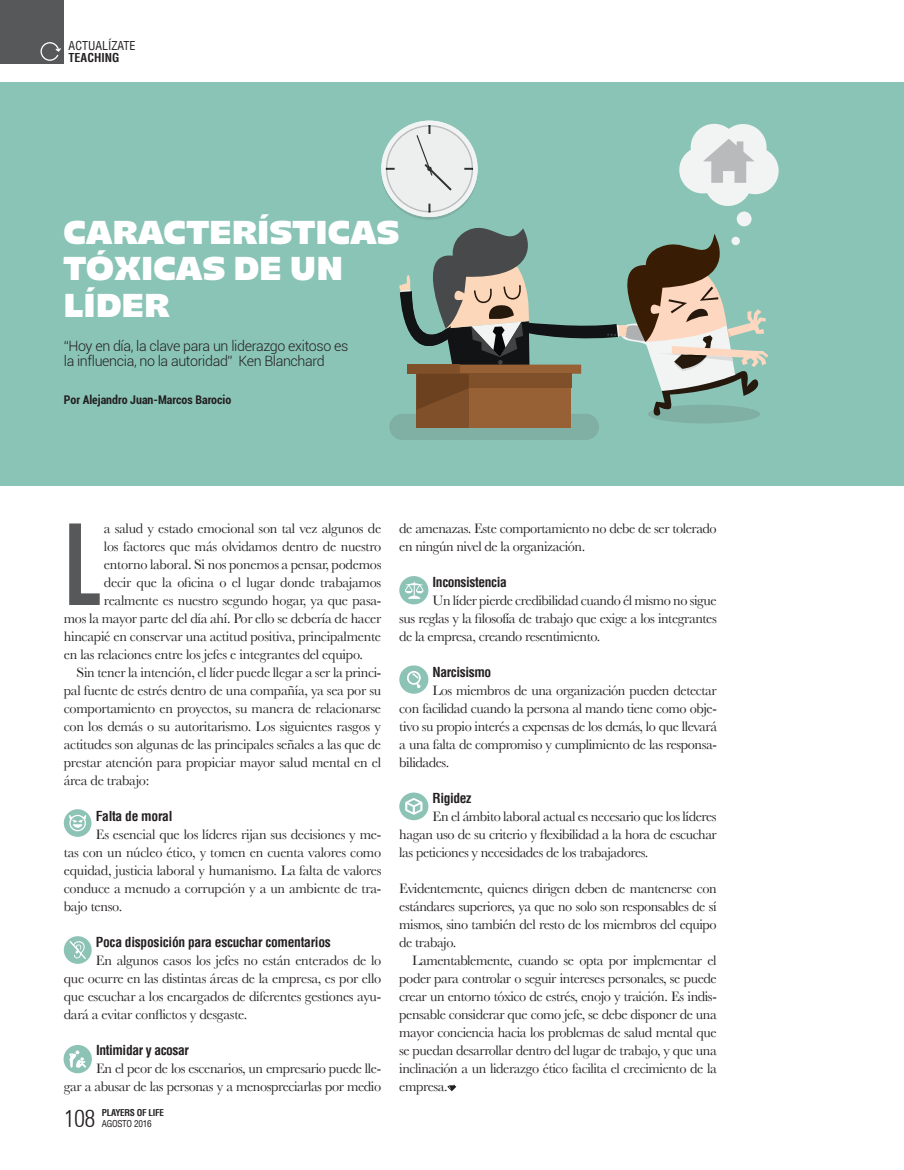
<style>
.page{position:relative;width:904px;height:1170px;background:#fff}
.page>*{position:absolute;margin:0;border:0;box-sizing:border-box;transform-origin:0 0}
.t1{font:85.05px "Gobold";color:#57585a}
.t2{font:33px/36.6px "Majoris";color:#fff}
.t3{font:300 condensed 24px "Zurich BT";color:#231f20}
.t4{font:14.25px/18px "Baskerville";letter-spacing:-.02em;color:#231f20;text-align:justify}
.t5{font:300 14.25px/15px "Roboto";letter-spacing:-.025em;color:#231f20}
.t6{font:700 condensed 13.5px "Helvetica LT";letter-spacing:-.02em;color:#231f20}
.t7{font:700 condensed 12px "Roboto";color:#231f20}
.t8{font:condensed 12px "Helvetica LT";color:#231f20}
.t9{font:700 condensed 12px "Helvetica LT";color:#231f20}
.t10{font:700 condensed 9.15px "Helvetica LT";letter-spacing:-.03em;color:#231f20}
.t11{font:condensed 9.15px "Helvetica LT";letter-spacing:-.03em;color:#231f20}
</style>
<div class="page">
<div style="left:0;top:83px;width:904px;height:403px;background:#8ac4b6"></div>
<div style="left:389px;top:414px;width:210px;height:26px;background:#80afa4;border-radius:13px"></div>
<div style="left:648px;top:405px;width:112px;height:18px;background:#80afa4;border-radius:50%"></div>
<div style="left:416px;top:374px;width:155px;height:54px;background:#976135"></div>
<div style="left:416px;top:374px;width:53px;height:54px;background:#80502a"></div>
<div style="left:0;top:0;width:64px;height:64px;background:#57585a"></div>
<svg style="left:40px;top:42px;width:21px;height:19px"></svg>
<svg style="left:447px;top:1084px;width:9px;height:7px"></svg>
<div style="left:64px;top:809px;width:27px;height:27px;background:#8cc3b5;border-radius:50%"></div>
<svg style="left:69px;top:814px;width:17px;height:17px"></svg>
<div style="left:64px;top:1044px;width:28px;height:29px;background:#8cc3b5;border-radius:50%"></div>
<svg style="left:69px;top:1050px;width:17px;height:17px"></svg>
<div style="left:399px;top:792px;width:29px;height:28px;background:#8cc3b5;border-radius:50%"></div>
<svg style="left:405px;top:798px;width:17px;height:16px"></svg>
<div style="left:399px;top:665px;width:29px;height:28px;background:#8cc3b5;border-radius:50%"></div>
<svg style="left:407px;top:671px;width:14px;height:17px"></svg>
<div style="left:399px;top:576px;width:29px;height:28px;background:#8cc3b5;border-radius:50%"></div>
<svg style="left:405px;top:581px;width:18px;height:18px"></svg>
<div style="left:64px;top:936px;width:28px;height:27px;background:#8cc3b5;border-radius:50%"></div>
<svg style="left:70px;top:941px;width:16px;height:17px"></svg>
<svg style="left:381px;top:121px;width:398px;height:295px"></svg>
<p class="t8" style="left:69px;top:38px;width:68px">ACTUALÍZATE</p>
<p class="t9" style="left:69px;top:50px;width:52px">TEACHING</p>
<h2 class="t2" style="left:63px;top:213px;width:338px">CARACTERÍSTICAS<br>TÓXICAS DE UN<br>LÍDER</h2>
<p class="t5" style="left:64px;top:338px;width:286px">“Hoy en día, la clave para un liderazgo exitoso es la influencia, no la autoridad” Ken Blanchard</p>
<p class="t7" style="left:64px;top:392px;width:169px">Por Alejandro Juan-Marcos Barocio</p>
<h1 class="t1" style="left:64px;top:509px;width:39px">L</h1>
<p class="t4" style="left:104px;top:519px;width:279px">a salud y estado emocional son tal vez algunos de</p>
<p class="t4" style="left:104px;top:537px;width:279px">los factores que más olvidamos dentro de nuestro</p>
<p class="t4" style="left:104px;top:555px;width:279px">entorno laboral. Si nos ponemos a pensar, podemos</p>
<p class="t4" style="left:104px;top:573px;width:279px">decir que la oficina o el lugar donde trabajamos</p>
<p class="t4" style="left:104px;top:591px;width:279px">realmente es nuestro segundo hogar, ya que pasa-</p>
<p class="t4" style="left:64px;top:609px;width:319px">mos la mayor parte del día ahí. Por ello se debería de hacer</p>
<p class="t4" style="left:64px;top:627px;width:319px">hincapié en conservar una actitud positiva, principalmente</p>
<p class="t4" style="left:64px;top:645px;width:301px">en las relaciones entre los jefes e integrantes del equipo.</p>
<p class="t4" style="left:77px;top:663px;width:306px">Sin tener la intención, el líder puede llegar a ser la princi-</p>
<p class="t4" style="left:64px;top:681px;width:319px">pal fuente de estrés dentro de una compañía, ya sea por su</p>
<p class="t4" style="left:64px;top:699px;width:319px">comportamiento en proyectos, su manera de relacionarse</p>
<p class="t4" style="left:64px;top:717px;width:319px">con los demás o su autoritarismo. Los siguientes rasgos y</p>
<p class="t4" style="left:64px;top:735px;width:319px">actitudes son algunas de las principales señales a las que de</p>
<p class="t4" style="left:64px;top:753px;width:319px">prestar atención para propiciar mayor salud mental en el</p>
<p class="t4" style="left:64px;top:771px;width:87px">área de trabajo:</p>
<p class="t6" style="left:96px;top:807px;width:78px">Falta de moral</p>
<p class="t4" style="left:64px;top:825px;width:319px;text-indent:32px">Es esencial que los líderes rijan sus decisiones y me&shy;tas con un núcleo ético, y tomen en cuenta valores como equidad, justicia laboral y humanismo. La falta de valores conduce a menudo a corrupción y a un ambiente de tra&shy;bajo tenso.</p>
<p class="t6" style="left:96px;top:933px;width:236px">Poca disposición para escuchar comentarios</p>
<p class="t4" style="left:64px;top:951px;width:319px;text-indent:32px">En algunos casos los jefes no están enterados de lo que ocurre en las distintas áreas de la empresa, es por ello que escuchar a los encargados de diferentes gestiones ayu&shy;dará a evitar conflictos y desgaste.</p>
<p class="t6" style="left:96px;top:1041px;width:94px">Intimidar y acosar</p>
<p class="t4" style="left:64px;top:1059px;width:319px;text-align:right">En el peor de los escenarios, un empresario puede lle-<br>gar a abusar de las personas y a menospreciarlas por medio</p>
<h3 class="t3" style="left:64px;top:1103px;width:33px">108</h3>
<p class="t10" style="left:102px;top:1106px;width:64px">PLAYERS OF LIFE</p>
<p class="t11" style="left:102px;top:1118px;width:51px">AGOSTO 2016</p>
<p class="t4" style="left:399px;top:519px;width:319px">de amenazas. Este comportamiento no debe de ser tolerado en ningún nivel de la organización.</p>
<p class="t6" style="left:432px;top:573px;width:76px">Inconsistencia</p>
<p class="t4" style="left:399px;top:591px;width:319px;text-indent:33px">Un líder pierde credibilidad cuando él mismo no sigue sus reglas y la filosofía de trabajo que exige a los integrantes de la empresa, creando resentimiento.</p>
<p class="t6" style="left:432px;top:663px;width:60px">Narcisismo</p>
<p class="t4" style="left:399px;top:681px;width:319px;text-indent:33px">Los miembros de una organización pueden detectar con facilidad cuando la persona al mando tiene como obje&shy;tivo su propio interés a expensas de los demás, lo que llevará a una falta de compromiso y cumplimiento de las responsa&shy;bilidades.</p>
<p class="t6" style="left:432px;top:789px;width:40px">Rigidez</p>
<p class="t4" style="left:399px;top:807px;width:319px;text-indent:33px">En el ámbito laboral actual es necesario que los líderes hagan uso de su criterio y flexibilidad a la hora de escuchar las peticiones y necesidades de los trabajadores.</p>
<p class="t4" style="left:399px;top:879px;width:319px">Evidentemente, quienes dirigen deben de mantenerse con estándares superiores, ya que no solo son responsables de sí mismos, sino también del resto de los miembros del equipo de trabajo.</p>
<p class="t4" style="left:399px;top:951px;width:319px;text-indent:13px">Lamentablemente, cuando se opta por implementar el poder para controlar o seguir intereses personales, se puede crear un entorno tóxico de estrés, enojo y traición. Es indis&shy;pensable considerar que como jefe, se debe disponer de una mayor conciencia hacia los problemas de salud mental que se puedan desarrollar dentro del lugar de trabajo, y que una inclinación a un liderazgo ético facilita el crecimiento de la empresa.</p>
</div>
